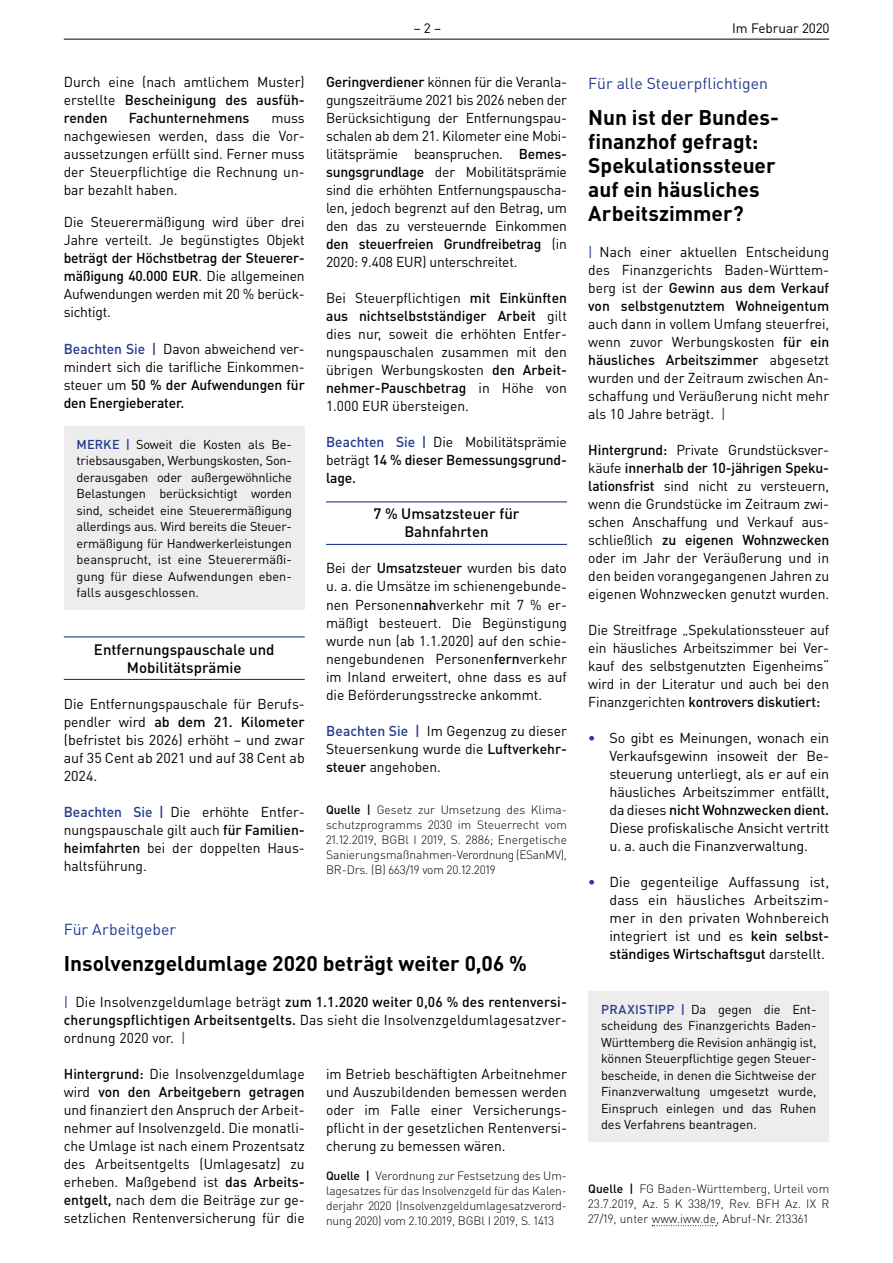
<style>
.page{position:relative;width:893px;height:1263px;background:#fff}
.page>*{position:absolute;margin:0;border:0;box-sizing:border-box;transform-origin:0 0}
.t1{font:700 21px/24px "DIN Pro";color:#000}
.t2{font:15.75px "DIN Pro";color:#213a8f}
.t3{font:500 15px/18px "DIN Pro";color:#000;text-align:center}
.t4{font:14.25px/18px "DIN Pro";color:#000;text-align:justify}
.t5{font:500 14.25px/18px "DIN Pro";letter-spacing:-.01em;color:#000;text-align:justify}
.t6{font:13.5px "DIN Pro";color:#000}
.t7{font:12.75px/16.5px "DIN Pro";letter-spacing:-.01em;color:#000;text-align:justify}
.t8{font:300 12px/15px "DIN Pro";letter-spacing:-.01em;color:#000;text-align:justify}
.s1{font-weight:500}
.s2{font-weight:500;color:#213a8f}
.s3{color:#213a8f}
.s4{font-weight:400}
</style>
<div class="page">
<hr style="left:64px;top:39px;width:765px;height:1px;background:#000">
<hr style="left:64px;top:636px;width:241px;height:1px;background:#213a8f">
<hr style="left:64px;top:679px;width:241px;height:1px;background:#213a8f">
<div style="left:64px;top:426px;width:241px;height:184px;background:#ededed"></div>
<hr style="left:326px;top:501px;width:241px;height:1px;background:#213a8f">
<hr style="left:326px;top:544px;width:241px;height:1px;background:#213a8f">
<svg style="left:652px;top:1225px;width:65px;height:1px"></svg>
<div style="left:588px;top:991px;width:241px;height:151px;background:#ededed"></div>
<p class="t6" style="left:414px;top:19px;width:29px">– 2 –</p>
<p class="t6" style="left:732px;top:19px;width:99px">Im Februar 2020</p>
<p class="t4" style="left:64px;top:73px;width:242px">Durch eine (nach amtlichem Muster) erstellte <span class="s1">Bescheinigung des ausfüh&shy;renden</span></p>
<p class="t5" style="left:129px;top:109px;width:122px">Fachunternehmens</p>
<p class="t4" style="left:64px;top:109px;width:242px;text-indent:208px">muss nachgewiesen werden, dass die Vor&shy;aussetzungen erfüllt sind. Ferner muss der Steuerpflichtige die Rechnung un&shy;bar bezahlt haben.</p>
<p class="t4" style="left:64px;top:212px;width:242px">Die Steuerermäßigung wird über drei<br>Jahre verteilt. Je begünstigtes Objekt</p>
<p class="t4" style="left:64px;top:248px;width:242px"><span class="s1">beträgt der Höchstbetrag der Steuerer&shy;mäßigung 40.000 EUR</span>. Die allgemeinen Aufwendungen werden mit 20 % berück&shy;sichtigt.</p>
<p class="t4" style="left:64px;top:340px;width:242px"><span class="s2">Beachten Sie |</span> Davon abweichend ver&shy;mindert sich die tarifliche Einkommen&shy;steuer um <span class="s1">50 % der Aufwendungen für den Energieberater.</span></p>
<p class="t7" style="left:77px;top:435px;width:217px"><span class="s2">MERKE |</span> Soweit die Kosten als Be&shy;triebsausgaben, Werbungskosten, Son&shy;derausgaben oder außergewöhnliche Belastungen berücksichtigt worden sind, scheidet eine Steuerermäßigung allerdings aus. Wird bereits die Steuer&shy;ermäßigung für Handwerkerleistungen beansprucht, ist eine Steuerermäßi&shy;gung für diese Aufwendungen eben&shy;falls ausgeschlossen.</p>
<p class="t3" style="left:94px;top:639px;width:182px">Entfernungspauschale und<br>Mobilitätsprämie</p>
<p class="t4" style="left:64px;top:694px;width:242px">Die Entfernungspauschale für Berufs&shy;pendler wird <span class="s1">ab dem 21. Kilometer </span>(befristet bis 2026) erhöht – und zwar auf 35 Cent ab 2021 und auf 38 Cent ab 2024.</p>
<p class="t4" style="left:64px;top:802px;width:242px"><span class="s2">Beachten Sie |</span> Die erhöhte Entfer&shy;nungspauschale gilt auch <span class="s1">für Familien&shy;heimfahrten</span> bei der doppelten Haus&shy;haltsführung.</p>
<p class="t4" style="left:326px;top:73px;width:242px"><span class="s1">Geringverdiener</span> können für die Veranla&shy;gungszeiträume 2021 bis 2026 neben der Berücksichtigung der Entfernungspau&shy;schalen ab dem 21. Kilometer eine Mobi&shy;litätsprämie beanspruchen. <span class="s1">Bemes&shy;sungsgrundlage</span> der Mobilitätsprämie sind die erhöhten Entfernungspauscha&shy;len, jedoch begrenzt auf den Betrag, um den das zu versteuernde Einkommen <span class="s1">den steuerfreien Grundfreibetrag</span> (in 2020: 9.408 EUR) unterschreitet.</p>
<p class="t4" style="left:326px;top:289px;width:242px">Bei Steuerpflichtigen <span class="s1">mit Einkünften aus nichtselbstständiger Arbeit</span> gilt dies nur, soweit die erhöhten Entfer&shy;nungspauschalen zusammen mit den übrigen Werbungskosten <span class="s1">den Arbeit&shy;nehmer-Pauschbetrag</span> in Höhe von 1.000 EUR übersteigen.</p>
<p class="t5" style="left:326px;top:433px;width:242px"><span class="s3">Beachten Sie |</span> <span class="s4">Die Mobilitätsprämie beträgt</span> 14 % dieser Bemessungsgrund&shy;lage.</p>
<p class="t3" style="left:373px;top:504px;width:148px">7 % Umsatzsteuer für<br>Bahnfahrten</p>
<p class="t4" style="left:326px;top:559px;width:242px">Bei der <span class="s1">Umsatzsteuer</span> wurden bis dato u. a. die Umsätze im schienengebunde&shy;nen Personen<span class="s1">nah</span>verkehr mit 7 % er&shy;mäßigt besteuert. Die Begünstigung wurde nun (ab 1.1.2020) auf den schie&shy;nengebundenen Personen<span class="s1">fern</span>verkehr im Inland erweitert, ohne dass es auf die Beförderungsstrecke ankommt.</p>
<p class="t4" style="left:326px;top:721px;width:242px;text-align:left"><span class="s2">Beachten Sie |</span> Im Gegenzug zu dieser<br>Steuersenkung wurde die <span class="s1">Luftverkehr&shy;steuer</span> angehoben.</p>
<p class="t8" style="left:326px;top:801px;width:242px"><span class="s1">Quelle |</span> Gesetz zur Umsetzung des Klima&shy;schutzprogramms 2030 im Steuerrecht vom 21.12.2019, BGBl I 2019, S. 2886; Energetische Sanierungsmaßnahmen-Verordnung (ESanMV), BR-Drs. (B) 663/19 vom 20.12.2019</p>
<p class="t2" style="left:64px;top:919px;width:114px">Für Arbeitgeber</p>
<h1 class="t1" style="left:64px;top:951px;width:465px">Insolvenzgeldumlage 2020 beträgt weiter 0,06 %</h1>
<p class="t4" style="left:64px;top:993px;width:505px"><span class="s3">|</span> Die Insolvenzgeldumlage beträgt <span class="s1">zum 1.1.2020 weiter 0,06 % des rentenversi&shy;cherungspflichtigen Arbeitsentgelts.</span> Das sieht die Insolvenzgeldumlagesatzver&shy;ordnung 2020 vor. <span class="s3">|</span></p>
<p class="t4" style="left:64px;top:1064px;width:242px"><span class="s1">Hintergrund:</span> Die Insolvenzgeldumlage wird <span class="s1">von den Arbeitgebern getragen </span>und finanziert den Anspruch der Arbeit&shy;nehmer auf Insolvenzgeld. Die monatli&shy;che Umlage ist nach einem Prozentsatz des Arbeitsentgelts (Umlagesatz) zu erheben. Maßgebend ist <span class="s1">das Arbeits&shy;entgelt,</span> nach dem die Beiträge zur ge&shy;setzlichen Rentenversicherung für die</p>
<p class="t4" style="left:326px;top:1064px;width:242px">im Betrieb beschäftigten Arbeitnehmer und Auszubildenden bemessen werden oder im Falle einer Versicherungs&shy;pflicht in der gesetzlichen Rentenversi&shy;cherung zu bemessen wären.</p>
<p class="t8" style="left:326px;top:1167px;width:242px"><span class="s1">Quelle |</span> Verordnung zur Festsetzung des Um&shy;lagesatzes für das Insolvenzgeld für das Kalen&shy;derjahr 2020 (Insolvenzgeldumlagesatzverord&shy;nung 2020) vom 2.10.2019, BGBl I 2019, S. 1413</p>
<p class="t2" style="left:588px;top:73px;width:181px">Für alle Steuerpflichtigen</p>
<h1 class="t1" style="left:588px;top:105px;width:192px">Nun ist der Bundes&shy;finanzhof gefragt:<br>Spekulationssteuer auf ein häusliches<br>Arbeitszimmer?</h1>
<p class="t4" style="left:588px;top:243px;width:242px"><span class="s3">|</span> Nach einer aktuellen Entscheidung des Finanzgerichts Baden-Württem&shy;berg ist der <span class="s1">Gewinn aus dem Verkauf von selbstgenutztem Wohneigentum</span></p>
<p class="t4" style="left:588px;top:315px;width:242px">auch dann in vollem Umfang steuerfrei, wenn zuvor Werbungskosten <span class="s1">für ein häusliches Arbeitszimmer</span> abgesetzt wurden und der Zeitraum zwischen An&shy;schaffung und Veräußerung nicht mehr als 10 Jahre beträgt. <span class="s3">|</span></p>
<p class="t4" style="left:588px;top:441px;width:242px"><span class="s1">Hintergrund:</span> Private Grundstücksver&shy;käufe <span class="s1">innerhalb der 10-jährigen Speku&shy;lationsfrist</span> sind nicht zu versteuern, wenn die Grundstücke im Zeitraum zwi&shy;schen Anschaffung und Verkauf aus&shy;schließlich <span class="s1">zu eigenen Wohnzwecken </span>oder im Jahr der Veräußerung und in den beiden vorangegangenen Jahren zu eigenen Wohnzwecken genutzt wurden.</p>
<p class="t4" style="left:588px;top:621px;width:242px">Die Streitfrage „Spekulationssteuer auf ein häusliches Arbeitszimmer bei Ver&shy;kauf des selbstgenutzten Eigenheims“ wird in der Literatur und auch bei den Finanzgerichten <span class="s1">kontrovers diskutiert:</span></p>
<p class="t4" style="left:609px;top:729px;width:221px;text-indent:-21px"><span class="s2">•</span> So gibt es Meinungen, wonach ein Verkaufsgewinn insoweit der Be&shy;steuerung unterliegt, als er auf ein häusliches Arbeitszimmer entfällt, da dieses <span class="s1">nicht Wohnzwecken dient.<br></span>Diese profiskalische Ansicht vertritt u. a. auch die Finanzverwaltung.</p>
<p class="t4" style="left:609px;top:873px;width:221px;text-indent:-21px"><span class="s2">•</span> Die gegenteilige Auffassung ist, dass ein häusliches Arbeitszim&shy;mer in den privaten Wohnbereich integriert ist und es <span class="s1">kein selbst&shy;ständiges Wirtschaftsgut</span> darstellt.</p>
<p class="t7" style="left:601px;top:1000px;width:217px;text-align:left"><span class="s2">PRAXISTIPP |</span> Da gegen die Ent&shy;scheidung des Finanzgerichts Baden-Württemberg die Revision anhängig ist, können Steuerpflichtige gegen Steuer&shy;bescheide, in denen die Sichtweise der Finanzverwaltung umgesetzt wurde, Einspruch einlegen und das Ruhen des Verfahrens beantragen.</p>
<p class="t8" style="left:588px;top:1180px;width:242px"><span class="s1">Quelle |</span> FG Baden-Württemberg, Urteil vom 23.7.2019, Az. 5 K 338/19, Rev. BFH Az. IX R 27/19, unter www.iww.de, Abruf-Nr. 213361</p>
</div>
